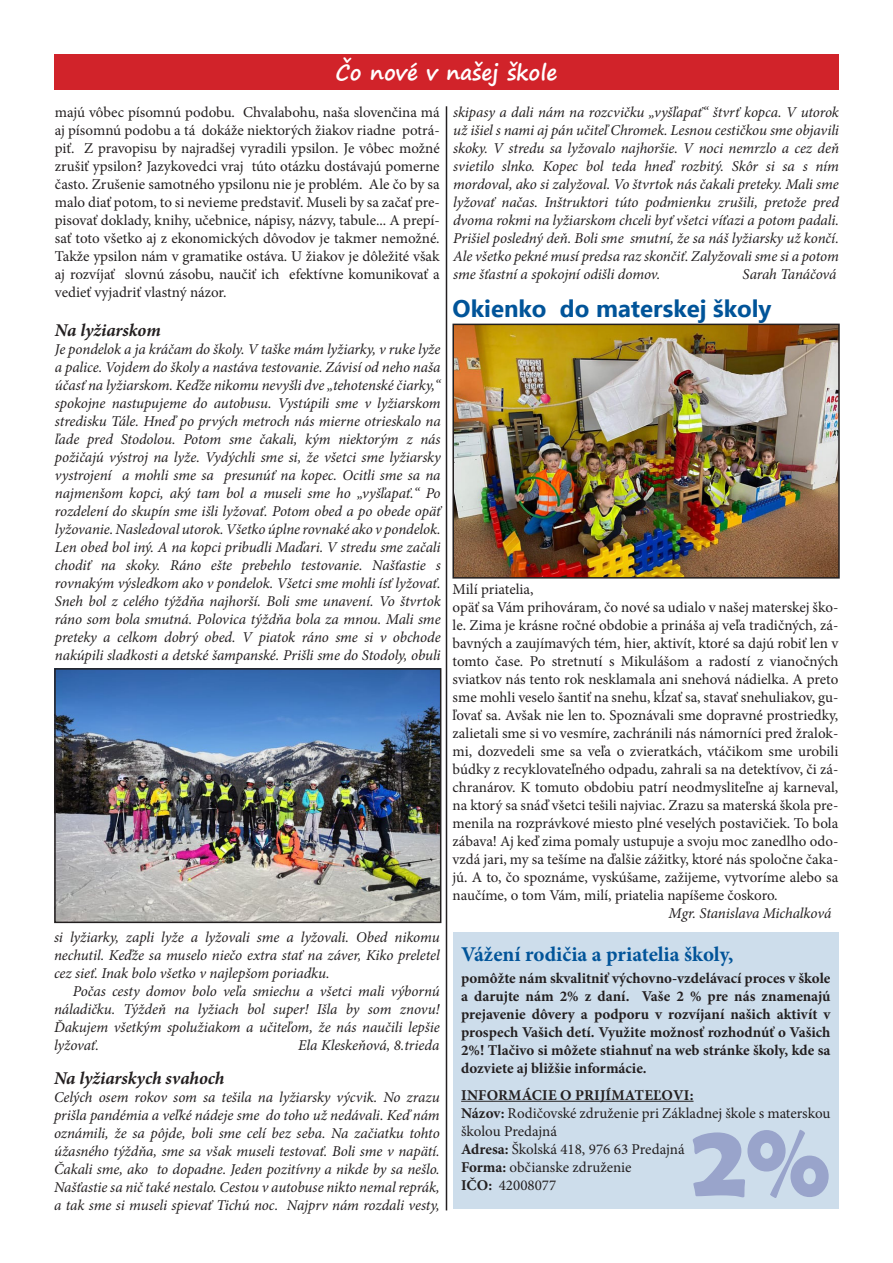
<style>
.page{position:relative;width:893px;height:1263px;background:#fff}
.page>*{position:absolute;margin:0;border:0;box-sizing:border-box;transform-origin:0 0}
.Normálny{font:700 105px "Berlin Sans FB Demi";color:#99a4cb}
.Heading_1{font:700 24px "Ebrima";color:#015499}
.Normálny-2{font:700 21px "Minion Pro";color:#015499}
.Normálny-3{font:700 21px "Segoe Print";color:#fff}
.Normálny-4{font:italic 700 18px "Minion Pro";letter-spacing:-.005em;color:#231f20}
.Normálny-5{font:italic 15px/18px "Minion Pro";letter-spacing:-.005em;color:#231f20;text-align:justify}
.Normálny-6{font:15px/18px "Minion Pro";color:#231f20;text-align:justify}
.Normálny-7{font:700 15px/18px "Minion Pro";color:#231f20;text-align:justify}
.s1{font-weight:700}
</style>
<div class="page">
<div style="left:453px;top:933px;width:386px;height:276px;background:#cdddeb"></div>
<div style="left:54px;top:54px;width:785px;height:36px;background:#d1232a"></div>
<img style="left:57px;top:671px;width:381px;height:249px">
<div style="left:54px;top:668px;width:387px;height:255px;border:2px solid #231f20"></div>
<img style="left:455px;top:327px;width:382px;height:249px">
<div style="left:452px;top:324px;width:388px;height:255px;border:2px solid #231f20"></div>
<hr style="left:461px;top:1101px;width:232px;height:1px;background:#231f20">
<hr style="left:446px;top:106px;width:1px;height:1104px;background:#231f20">
<p class="Normálny-3" style="left:336px;top:54px;width:223px">Čo nové v našej škole</p>
<p class="Normálny-6" style="left:55px;top:103px;width:386px">majú vôbec písomnú podobu. Chvalabohu, naša slovenčina má aj písomnú podobu a tá dokáže niektorých žiakov riadne potrá&shy;piť. Z pravopisu by najradšej vyradili ypsilon. Je vôbec možné zrušiť ypsilon? Jazykovedci vraj túto otázku dostávajú pomerne často. Zrušenie samotného ypsilonu nie je problém. Ale čo by sa malo diať potom, to si nevieme predstaviť. Museli by sa začať pre&shy;pisovať doklady, knihy, učebnice, nápisy, názvy, tabule... A prepí&shy;sať toto všetko aj z ekonomických dôvodov je takmer nemožné.<br>Takže ypsilon nám v gramatike ostáva. U žiakov je dôležité však aj rozvíjať slovnú zásobu, naučiť ich efektívne komunikovať a vedieť vyjadriť vlastný názor.</p>
<p class="Normálny-4" style="left:55px;top:318px;width:107px">Na lyžiarskom</p>
<p class="Normálny-5" style="left:55px;top:340px;width:387px">Je pondelok a ja kráčam do školy. V taške mám lyžiarky, v ruke lyže a palice. Vojdem do školy a nastáva testovanie. Závisí od neho naša účasť na lyžiarskom. Keďže nikomu nevyšli dve „tehotenské čiarky,“ spokojne nastupujeme do autobusu. Vystúpili sme v lyžiarskom stredisku Tále. Hneď po prvých metroch nás mierne otrieskalo na ľade pred Stodolou. Potom sme čakali, kým niektorým z nás požičajú výstroj na lyže. Vydýchli sme si, že všetci sme lyžiarsky vystrojení a mohli sme sa presunúť na kopec. Ocitli sme sa na najmenšom kopci, aký tam bol a museli sme ho „vyšľapať.“ Po rozdelení do skupín sme išli lyžovať. Potom obed a po obede opäť lyžovanie. Nasledoval utorok. Všetko úplne rovnaké ako v pondelok.<br>Len obed bol iný. A na kopci pribudli Maďari. V stredu sme začali chodiť na skoky. Ráno ešte prebehlo testovanie. Našťastie s rovnakým výsledkom ako v pondelok. Všetci sme mohli ísť lyžovať.<br>Sneh bol z celého týždňa najhorší. Boli sme unavení. Vo štvrtok ráno som bola smutná. Polovica týždňa bola za mnou. Mali sme preteky a celkom dobrý obed. V piatok ráno sme si v obchode nakúpili sladkosti a detské šampanské. Prišli sme do Stodoly, obuli</p>
<p class="Normálny-5" style="left:453px;top:103px;width:387px">skipasy a dali nám na rozcvičku „vyšľapať“ štvrť kopca. V utorok už išiel s nami aj pán učiteľ Chromek. Lesnou cestičkou sme objavili skoky. V stredu sa lyžovalo najhoršie. V noci nemrzlo a cez deň svietilo slnko. Kopec bol teda hneď rozbitý. Skôr si sa s ním mordoval, ako si zalyžoval. Vo štvrtok nás čakali preteky. Mali sme lyžovať načas. Inštruktori túto podmienku zrušili, pretože pred dvoma rokmi na lyžiarskom chceli byť všetci víťazi a potom padali.<br>Prišiel posledný deň. Boli sme smutní, že sa náš lyžiarsky už končí.<br>Ale všetko pekné musí predsa raz skončiť. Zalyžovali sme si a potom sme šťastní a spokojní odišli domov.</p>
<p class="Normálny-5" style="left:743px;top:265px;width:96px">Sarah Tanáčová</p>
<p class="Heading_1" style="left:453px;top:291px;width:320px">Okienko do materskej školy</p>
<p class="Normálny-6" style="left:453px;top:580px;width:82px">Milí priatelia,</p>
<p class="Normálny-6" style="left:453px;top:598px;width:387px">opäť sa Vám prihováram, čo nové sa udialo v našej materskej ško&shy;le. Zima je krásne ročné obdobie a prináša aj veľa tradičných, zá&shy;bavných a zaujímavých tém, hier, aktivít, ktoré sa dajú robiť len v tomto čase. Po stretnutí s Mikulášom a radostí z vianočných sviatkov nás tento rok nesklamala ani snehová nádielka. A preto sme mohli veselo šantiť na snehu, kĺzať sa, stavať snehuliakov, gu&shy;ľovať sa. Avšak nie len to. Spoznávali sme dopravné prostriedky, zalietali sme si vo vesmíre, zachránili nás námorníci pred žralok&shy;mi, dozvedeli sme sa veľa o zvieratkách, vtáčikom sme urobili búdky z recyklovateľného odpadu, zahrali sa na detektívov, či zá&shy;chranárov. K tomuto obdobiu patrí neodmysliteľne aj karneval, na ktorý sa snáď všetci tešili najviac. Zrazu sa materská škola pre&shy;menila na rozprávkové miesto plné veselých postavičiek. To bola zábava! Aj keď zima pomaly ustupuje a svoju moc zanedlho odo&shy;vzdá jari, my sa tešíme na ďalšie zážitky, ktoré nás spoločne čaka&shy;jú. A to, čo spoznáme, vyskúšame, zažijeme, vytvoríme alebo sa naučíme, o tom Vám, milí, priatelia napíšeme čoskoro.</p>
<p class="Normálny-5" style="left:669px;top:904px;width:164px">Mgr. Stanislava Michalková</p>
<p class="Normálny-5" style="left:54px;top:928px;width:387px">si lyžiarky, zapli lyže a lyžovali sme a lyžovali. Obed nikomu nechutil. Keďže sa muselo niečo extra stať na záver, Kiko preletel cez sieť. Inak bolo všetko v najlepšom poriadku.</p>
<p class="Normálny-5" style="left:54px;top:982px;width:387px;text-indent:19px">Počas cesty domov bolo veľa smiechu a všetci mali výbornú náladičku. Týždeň na lyžiach bol super! Išla by som znovu!<br>Ďakujem všetkým spolužiakom a učiteľom, že nás naučili lepšie lyžovať.</p>
<p class="Normálny-5" style="left:298px;top:1036px;width:143px">Ela Kleskeňová, 8.trieda</p>
<p class="Normálny-4" style="left:54px;top:1066px;width:172px">Na lyžiarskych svahoch</p>
<p class="Normálny-5" style="left:54px;top:1088px;width:387px">Celých osem rokov som sa tešila na lyžiarsky výcvik. No zrazu prišla pandémia a veľké nádeje sme do toho už nedávali. Keď nám oznámili, že sa pôjde, boli sme celí bez seba. Na začiatku tohto úžasného týždňa, sme sa však museli testovať. Boli sme v napätí.<br>Čakali sme, ako to dopadne. Jeden pozitívny a nikde by sa nešlo.<br>Našťastie sa nič také nestalo. Cestou v autobuse nikto nemal reprák, a tak sme si museli spievať Tichú noc. Najprv nám rozdali vesty,</p>
<p class="Normálny-2" style="left:461px;top:939px;width:274px">Vážení rodičia a priatelia školy,</p>
<p class="Normálny-7" style="left:461px;top:969px;width:371px">pomôžte nám skvalitniť výchovno-vzdelávací proces v škole a darujte nám 2% z daní. Vaše 2 % pre nás znamenajú prejavenie dôvery a podporu v rozvíjaní našich aktivít v prospech Vašich detí. Využite možnosť rozhodnúť o Vašich 2%! Tlačivo si môžete stiahnuť na web stránke školy, kde sa dozviete aj bližšie informácie.</p>
<p class="Normálny-7" style="left:461px;top:1086px;width:234px">INFORMÁCIE O PRIJÍMATEĽOVI:</p>
<p class="Normálny-6" style="left:461px;top:1104px;width:371px"><span class="s1">Názov:</span> Rodičovské združenie pri Základnej škole s materskou školou Predajná</p>
<p class="Normálny-6" style="left:461px;top:1140px;width:225px"><span class="s1">Adresa:</span> Školská 418, 976 63 Predajná</p>
<p class="Normálny-6" style="left:461px;top:1158px;width:172px"><span class="s1">Forma:</span> občianske združenie</p>
<p class="Normálny-6" style="left:461px;top:1176px;width:97px"><span class="s1">IČO:</span> 42008077</p>
<p class="Normálny" style="left:692px;top:1099px;width:140px">2%</p>
</div>
